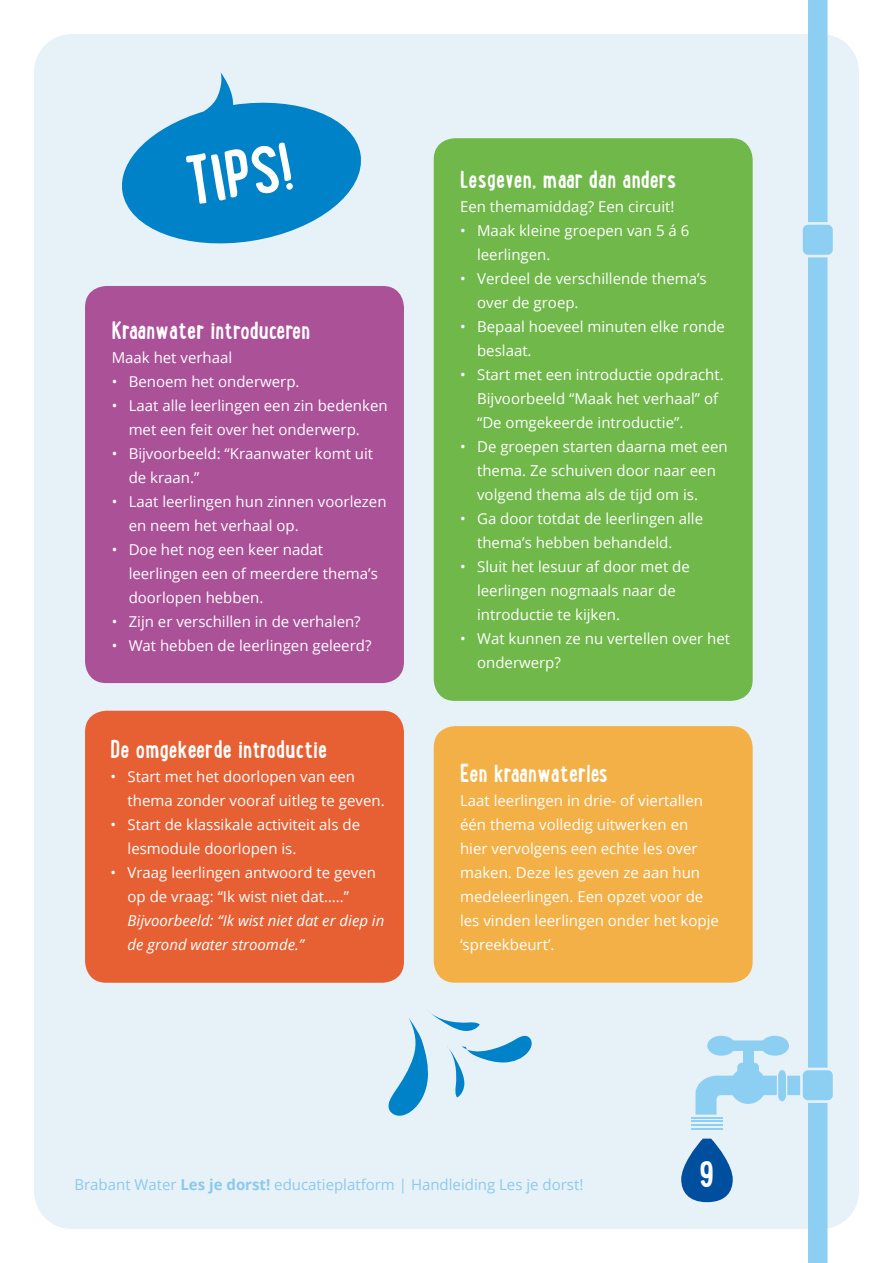
<style>
.page{position:relative;width:893px;height:1263px;background:#fff}
.page>*{position:absolute;margin:0;border:0;box-sizing:border-box;transform-origin:0 0}
.titel{font:700 72px "Lunch Box";color:#fff}
.t1{font:700 39px "Lunch Box";color:#fff}
.subkop{font:700 27px "Lunch Box";color:#fff}
.lopend{font:15px/24px "Open Sans";color:#fff}
.t2{font:15px "Open Sans";color:#8cc9eb}
.tips{font:15px "Open Sans";color:#fff}
.s1{font-style:italic}
.s2{font-weight:700}
</style>
<div class="page">
<div style="left:34px;top:34px;width:825px;height:1195px;background:#e7f2f8;border-radius:38px"></div>
<svg style="left:681px;top:0;width:154px;height:1263px"></svg>
<div style="left:85px;top:711px;width:319px;height:272px;background:#e66033;border-radius:21px"></div>
<div style="left:85px;top:286px;width:319px;height:397px;background:#ab5198;border-radius:21px"></div>
<svg style="left:122px;top:72px;width:239px;height:172px"></svg>
<svg style="left:388px;top:1011px;width:144px;height:105px"></svg>
<div style="left:434px;top:726px;width:319px;height:257px;background:#f3b047;border-radius:21px"></div>
<div style="left:434px;top:138px;width:319px;height:563px;background:#70b84a;border-radius:21px"></div>
<p class="titel" style="left:180px;top:134px;width:107px;rotate:-9deg">TIPS!</p>
<p class="subkop" style="left:112px;top:311px;width:200px">Kraanwater introduceren</p>
<p class="tips" style="left:112px;top:347px;width:122px">Maak het verhaal</p>
<p class="lopend" style="left:112px;top:369px;width:189px">• Benoem het onderwerp.</p>
<p class="lopend" style="left:129px;top:393px;width:260px;text-indent:-17px">• Laat alle leerlingen een zin bedenken met een feit over het onderwerp.</p>
<p class="lopend" style="left:129px;top:441px;width:246px;text-indent:-17px">• Bijvoorbeeld: “Kraanwater komt uit de kraan.”</p>
<p class="lopend" style="left:129px;top:489px;width:259px;text-indent:-17px">• Laat leerlingen hun zinnen voorlezen en neem het verhaal op.</p>
<p class="lopend" style="left:129px;top:537px;width:251px;text-indent:-17px">• Doe het nog een keer nadat leerlingen een of meerdere thema’s doorlopen hebben.</p>
<p class="lopend" style="left:112px;top:609px;width:251px">• Zijn er verschillen in de verhalen?</p>
<p class="lopend" style="left:112px;top:633px;width:261px">• Wat hebben de leerlingen geleerd?</p>
<p class="subkop" style="left:111px;top:731px;width:219px">De omgekeerde introductie</p>
<p class="lopend" style="left:128px;top:764px;width:259px;text-indent:-17px">• Start met het doorlopen van een thema zonder vooraf uitleg te geven.</p>
<p class="lopend" style="left:128px;top:812px;width:234px;text-indent:-17px">• Start de klassikale activiteit als de lesmodule doorlopen is.</p>
<p class="lopend" style="left:128px;top:860px;width:258px;text-indent:-17px">• Vraag leerlingen antwoord te geven op de vraag: “Ik wist niet dat…..” <span class="s1">Bijvoorbeeld: “Ik wist niet dat er diep in de grond water stroomde.”</span></p>
<p class="subkop" style="left:460px;top:161px;width:218px">Lesgeven, maar dan anders</p>
<p class="tips" style="left:460px;top:197px;width:216px">Een themamiddag? Een circuit!</p>
<p class="lopend" style="left:477px;top:218px;width:214px;text-indent:-17px">• Maak kleine groepen van 5 á 6 leerlingen.</p>
<p class="lopend" style="left:477px;top:266px;width:231px;text-indent:-17px">• Verdeel de verschillende thema’s over de groep.</p>
<p class="lopend" style="left:477px;top:314px;width:249px;text-indent:-17px">• Bepaal hoeveel minuten elke ronde beslaat.</p>
<p class="lopend" style="left:477px;top:362px;width:248px;text-indent:-17px">• Start met een introductie opdracht.<br>Bijvoorbeeld “Maak het verhaal” of “De omgekeerde introductie”.</p>
<p class="lopend" style="left:477px;top:434px;width:252px;text-indent:-17px">• De groepen starten daarna met een thema. Ze schuiven door naar een volgend thema als de tijd om is.</p>
<p class="lopend" style="left:477px;top:506px;width:228px;text-indent:-17px">• Ga door totdat de leerlingen alle thema’s hebben behandeld.</p>
<p class="lopend" style="left:477px;top:554px;width:214px;text-indent:-17px">• Sluit het lesuur af door met de leerlingen nogmaals naar de introductie te kijken.</p>
<p class="lopend" style="left:477px;top:626px;width:254px;text-indent:-17px">• Wat kunnen ze nu vertellen over het onderwerp?</p>
<p class="subkop" style="left:460px;top:755px;width:150px">Een kraanwaterles</p>
<p class="lopend" style="left:460px;top:788px;width:260px">Laat leerlingen in drie- of viertallen één thema volledig uitwerken en hier vervolgens een echte les over maken. Deze les geven ze aan hun medeleerlingen. Een opzet voor de les vinden leerlingen onder het kopje ‘spreekbeurt’.</p>
<p class="t2" style="left:74px;top:1174px;width:510px">Brabant Water <span class="s2">Les je dorst!</span> educatieplatform | Handleiding Les je dorst!</p>
<p class="t1" style="left:700px;top:1148px;width:16px">9</p>
</div>
